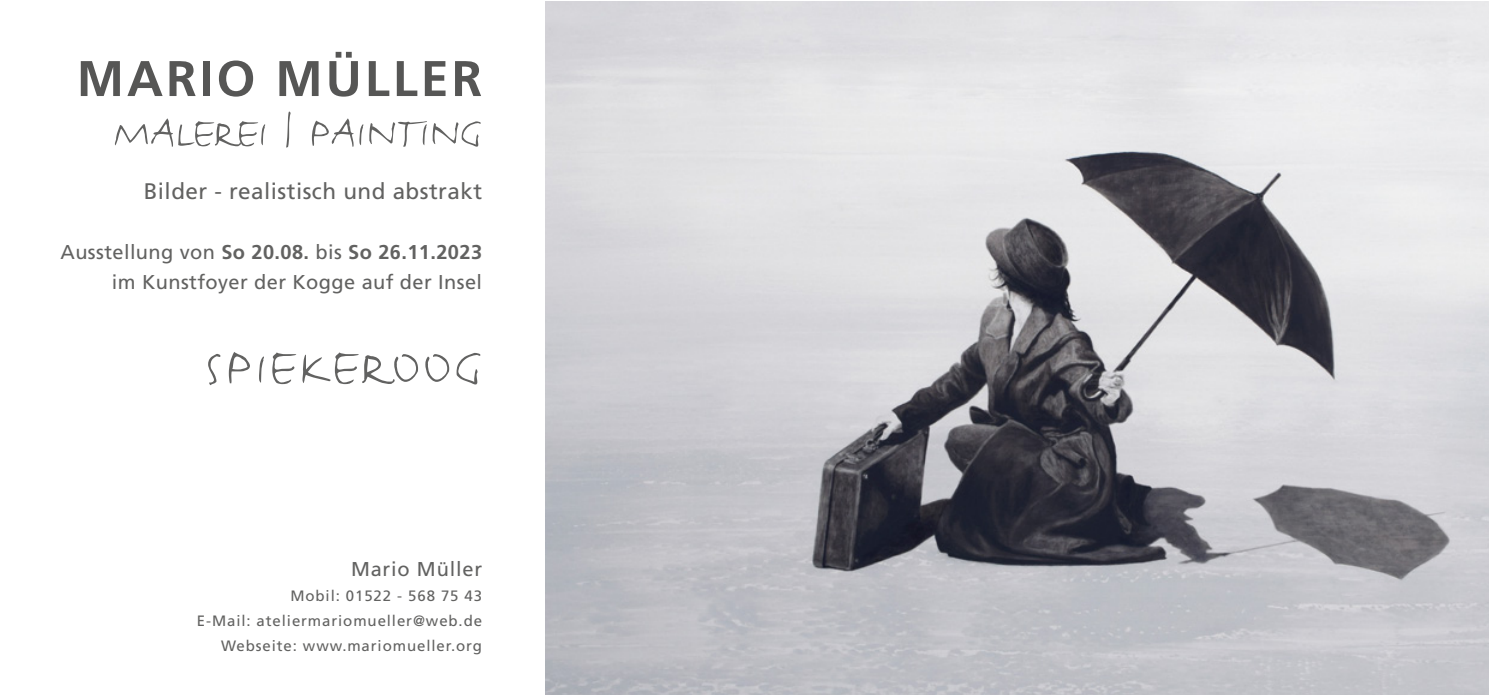
<style>
.page{position:relative;width:1489px;height:695px;background:#fff}
.page>*{position:absolute;margin:0;border:0;box-sizing:border-box;transform-origin:0 0}
.t1{font:62.5px "FF Justlefthand";letter-spacing:.04em;color:#626261}
.t2{font:50px "FF Justlefthand";color:#626261}
.t3{font:700 50px "Frutiger";letter-spacing:.06em;color:#565655}
.t4{font:22.5px "Frutiger";letter-spacing:.02em;color:#626261}
.t5{font:20px/30px "Frutiger";letter-spacing:.02em;color:#626261;text-align:right}
.t6{font:20px "Frutiger";letter-spacing:.04em;color:#626261}
.t7{font:15px/25px "Frutiger";letter-spacing:.06em;color:#626261;text-align:right}
.s1{font-weight:700}
</style>
<div class="page">
<img style="left:546px;top:2px;width:942px;height:692px">
<h2 class="t3" style="left:77px;top:49px;width:407px">MARIO MÜLLER</h2>
<h2 class="t2" style="left:113px;top:105px;width:370px">MALEREI | PAINTING</h2>
<h3 class="t4" style="left:144px;top:177px;width:340px">Bilder - realistisch und abstrakt</h3>
<h3 class="t5" style="left:60px;top:237px;width:423px">Ausstellung von <span class="s1">So 20.08.</span> bis <span class="s1">So 26.11.2023 </span>im Kunstfoyer der Kogge auf der Insel</h3>
<h1 class="t1" style="left:205px;top:332px;width:279px">SPIEKEROOG</h1>
<h3 class="t6" style="left:351px;top:557px;width:133px">Mario Müller</h3>
<p class="t7" style="left:197px;top:583px;width:287px">Mobil: 01522 - 568 75 43<br>E-Mail: ateliermariomueller@web.de<br>Webseite: www.mariomueller.org</p>
</div>
